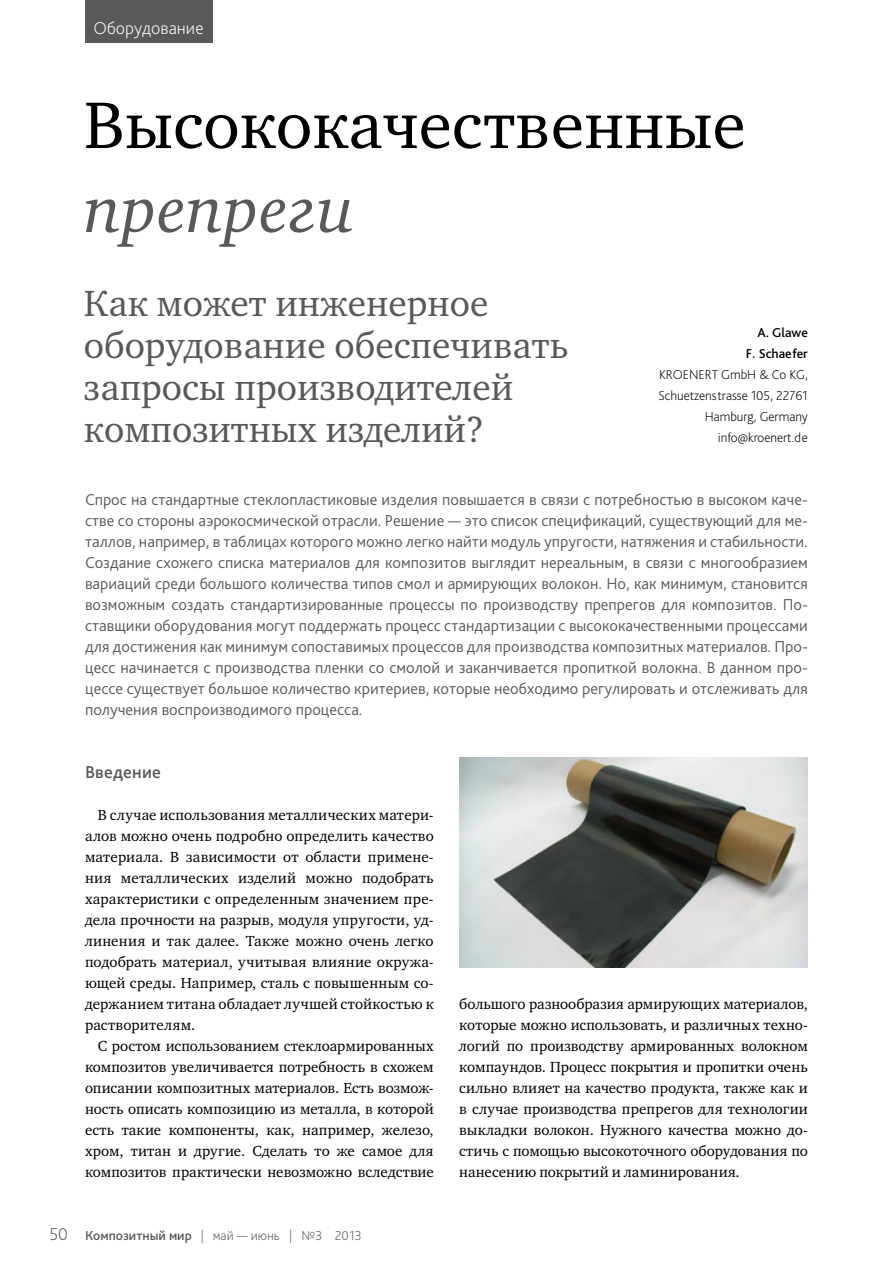
<style>
.page{position:relative;width:893px;height:1263px;background:#fff}
.page>*{position:absolute;margin:0;border:0;box-sizing:border-box;transform-origin:0 0}
.t1{font:67.5px "Charter ITC";color:#000}
.t2{font:italic 67.5px "Charter ITC";color:#58595b}
.t3{font:37.5px/42px "Charter ITC";color:#58595b}
.t4{font:200 18px "Bliss Pro";color:#fff}
.t5{font:500 18px "Bliss Pro";letter-spacing:.015em;color:#58595b}
.t6{font:300 16.5px/21px "Bliss Pro";color:#58595b;text-align:justify}
.t7{font:15px/21px "Charter ITC";letter-spacing:.01em;color:#000;text-align:justify}
.t8{font:200 13.5px/21px "Bliss Pro";color:#000;text-align:right}
.t9{font:200 13.5px "Bliss Pro";color:#58595b}
.t10{font:500 13.5px/21px "Bliss Pro";color:#000;text-align:right}
.s1{font-size:18px}
.s2{font-weight:500}
</style>
<div class="page">
<div style="left:85px;top:0;width:127px;height:43px;background:#58595b"></div>
<img style="left:459px;top:757px;width:349px;height:210px">
<p class="t4" style="left:94px;top:17px;width:112px">Оборудование</p>
<h1 class="t1" style="left:84px;top:83px;width:663px">Высококачественные</h1>
<h1 class="t2" style="left:84px;top:167px;width:272px">препреги</h1>
<h2 class="t3" style="left:84px;top:282px;width:486px">Как может инженерное оборудование обеспечивать запросы производителей композитных изделий?</h2>
<p class="t10" style="left:746px;top:322px;width:63px">A. Glawe<br>F. Schaefer</p>
<p class="t8" style="left:658px;top:364px;width:151px">KROENERT GmbH &amp; Co KG,<br>Schuetzenstrasse 105, 22761<br>Hamburg, Germany info@kroenert.de</p>
<p class="t6" style="left:85px;top:489px;width:724px">Спрос на стандартные стеклопластиковые изделия повышается в связи с потребностью в высоком каче&shy;стве со стороны аэрокосмической отрасли. Решение — это список спецификаций, существующий для ме&shy;таллов, например, в таблицах которого можно легко найти модуль упругости, натяжения и стабильности.<br>Создание схожего списка материалов для композитов выглядит нереальным, в связи с многообразием вариаций среди большого количества типов смол и армирующих волокон. Но, как минимум, становится возможным создать стандартизированные процессы по производству препрегов для композитов. По&shy;ставщики оборудования могут поддержать процесс стандартизации с высококачественными процессами для достижения как минимум сопоставимых процессов для производства композитных материалов. Про&shy;цесс начинается с производства пленки со смолой и заканчивается пропиткой волокна. В данном про&shy;цессе существует большое количество критериев, которые необходимо регулировать и отслеживать для получения воспроизводимого процесса.</p>
<p class="t5" style="left:85px;top:761px;width:77px">Введение</p>
<p class="t7" style="left:85px;top:804px;width:350px;text-indent:13px">В случае использования металлических матери&shy;алов можно очень подробно определить качество материала. В зависимости от области примене&shy;ния металлических изделий можно подобрать характеристики с определенным значением пре&shy;дела прочности на разрыв, модуля упругости, уд&shy;линения и так далее. Также можно очень легко подобрать материал, учитывая влияние окружа&shy;ющей среды. Например, сталь с повышенным со&shy;держанием титана обладает лучшей стойкостью к растворителям.</p>
<p class="t7" style="left:85px;top:1035px;width:350px;text-indent:13px">С ростом использованием стеклоармированных композитов увеличивается потребность в схожем описании композитных материалов. Есть возмож&shy;ность описать композицию из металла, в которой есть такие компоненты, как, например, железо, хром, титан и другие. Сделать то же самое для композитов практически невозможно вследствие</p>
<p class="t9" style="left:49px;top:1226px;width:314px"><span class="s1">50</span> <span class="s2">Композитный мир</span> | май — июнь | №3 2013</p>
<p class="t7" style="left:459px;top:993px;width:350px">большого разнообразия армирующих материалов, которые можно использовать, и различных техно&shy;логий по производству армированных волокном компаундов. Процесс покрытия и пропитки очень сильно влияет на качество продукта, также как и в случае производства препрегов для технологии выкладки волокон. Нужного качества можно до&shy;стичь с помощью высокоточного оборудования по нанесению покрытий и ламинирования.</p>
</div>
